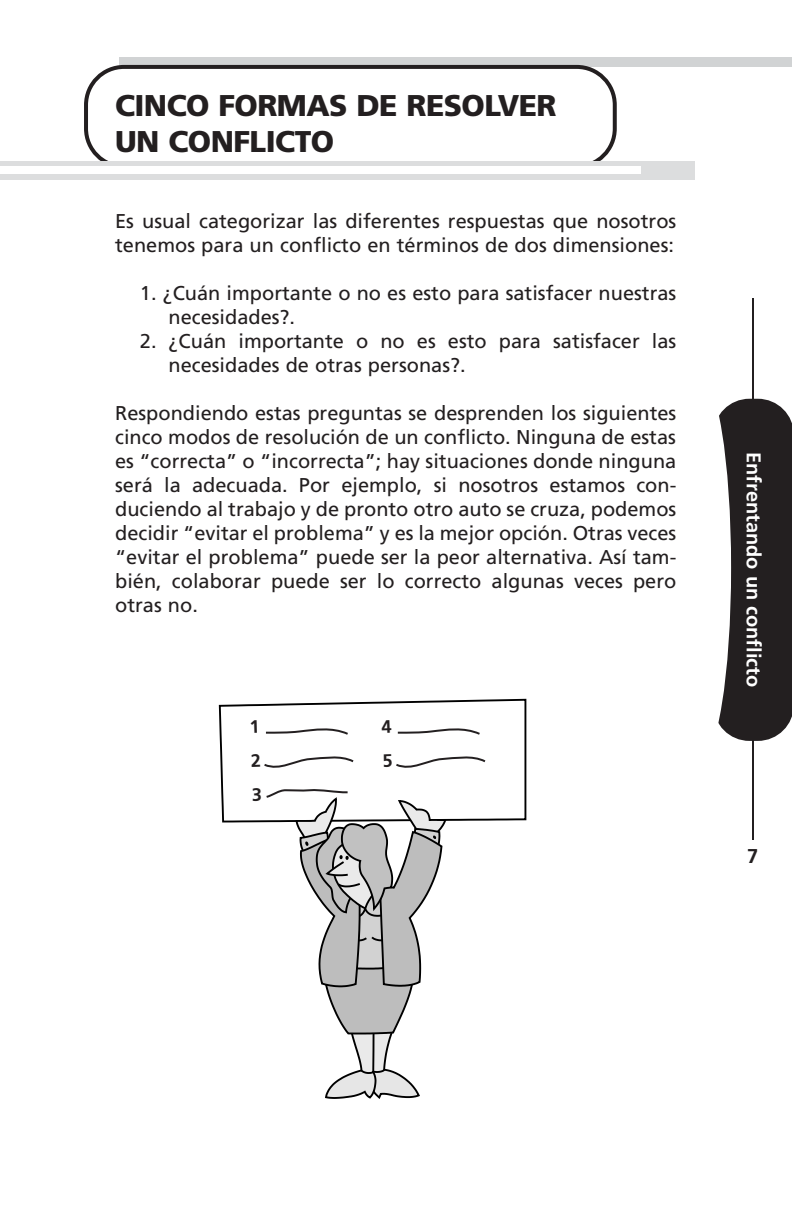
<style>
.page{position:relative;width:792px;height:1224px;background:#fff}
.page>*{position:absolute;margin:0;border:0;box-sizing:border-box;transform-origin:0 0}
.t1{font:900 30px/36px "Frutiger";letter-spacing:-.02em;color:#231f20}
.t2{font:20px/24px "Frutiger";color:#231f20}
.t3{font:700 20px "Frutiger";color:#fff}
.t4{font:700 20px "Frutiger";color:#231f20}
</style>
<div class="page">
<hr style="left:752px;top:298px;width:2px;height:541px;background:#231f20">
<div style="left:718px;top:399px;width:74px;height:342px;background:#231f20"></div>
<div style="left:669px;top:375px;width:62px;height:385px;background:#fff;border-radius:50%"></div>
<div style="left:119px;top:57px;width:673px;height:10px;background:#d1d3d4"></div>
<svg style="left:84px;top:65px;width:533px;height:96px"></svg>
<div style="left:0;top:161px;width:694px;height:18px;background:#dcddde"></div>
<div style="left:0;top:166px;width:640px;height:8px;background:#fff"></div>
<svg style="left:218px;top:698px;width:309px;height:401px"></svg>
<h1 class="t1" style="left:115px;top:90px;width:443px">CINCO FORMAS DE RESOLVER<br>UN CONFLICTO</h1>
<p class="t2" style="left:115px;top:211px;width:563px">Es usual categorizar las diferentes respuestas que nosotros tenemos para un conflicto en términos de dos dimensiones:</p>
<p class="t2" style="left:168px;top:283px;width:509px;text-indent:-29px">1. ¿Cuán importante o no es esto para satisfacer nuestras necesidades?.</p>
<p class="t2" style="left:168px;top:331px;width:509px;text-indent:-29px">2. ¿Cuán importante o no es esto para satisfacer las necesidades de otras personas?.</p>
<p class="t2" style="left:115px;top:403px;width:563px;text-align:justify">Respondiendo estas preguntas se desprenden los siguientes cinco modos de resolución de un conflicto. Ninguna de estas es “correcta” o “incorrecta”; hay situaciones donde ninguna será la adecuada. Por ejemplo, si nosotros estamos con&shy;duciendo al trabajo y de pronto otro auto se cruza, podemos decidir “evitar el problema” y es la mejor opción. Otras veces “evitar el problema” puede ser la peor alternativa. Así tam&shy;bién, colaborar puede ser lo correcto algunas veces pero otras no.</p>
<p class="t3" style="left:762px;top:452px;width:237px;rotate:90deg">Enfrentando un conflicto</p>
<p class="t4" style="left:747px;top:848px;width:13px">7</p>
</div>
